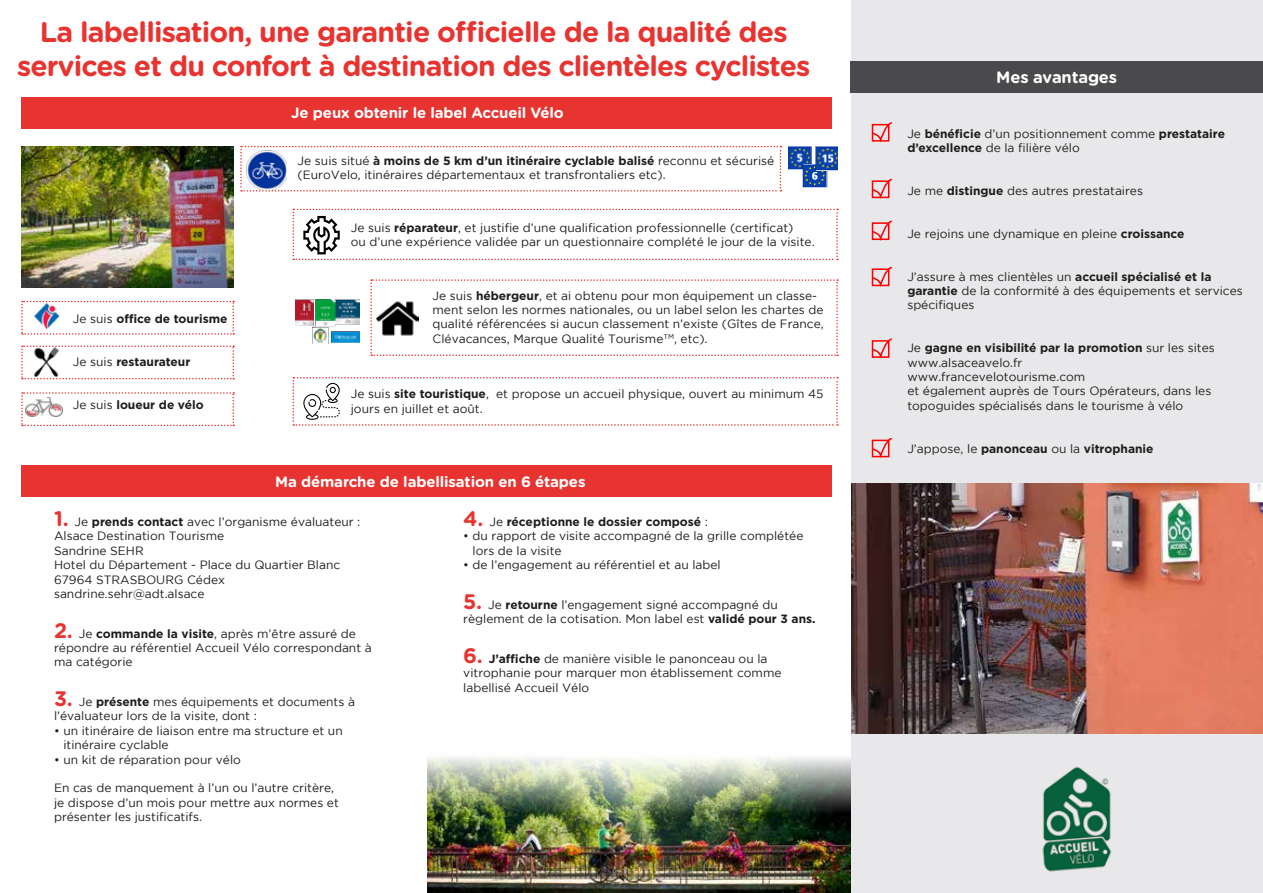
<style>
.page{position:relative;width:1263px;height:893px;background:#fff}
.page>*{position:absolute;margin:0;border:0;box-sizing:border-box;transform-origin:0 0}
.t1{font:700 28.35px/34px "Gotham Rounded";letter-spacing:-.03em;color:#e73431;text-align:center}
.t2{font:700 16.5px "Gotham Rounded";letter-spacing:-.01em;color:#fff}
.t3{font:700 15px "Gotham Rounded";letter-spacing:-.01em;color:#fff}
.t4{font:12px/14.4px "Gotham";color:#1d1d1b}
.t5{font:700 12px "Gotham";color:#1d1d1b}
.s1{font-weight:700}
.s2{font-weight:400}
.s3{font-family:"Gotham Rounded";font-weight:700;font-size:21px;color:#e73431}
.s4{font-family:"Gotham Rounded";font-size:21px;color:#e73431}
</style>
<div class="page">
<img style="left:21px;top:146px;width:213px;height:142px">
<div style="left:851px;top:0;width:412px;height:893px;background:#e8e8eb"></div>
<div style="left:850px;top:61px;width:413px;height:31px;background:#4a4a4d"></div>
<div style="left:21px;top:466px;width:810px;height:31px;background:#e73431"></div>
<div style="left:21px;top:98px;width:810px;height:31px;background:#e73431"></div>
<img style="left:1042px;top:766px;width:70px;height:106px">
<img style="left:428px;top:757px;width:422px;height:136px">
<svg style="left:872px;top:179px;width:20px;height:19px"></svg>
<svg style="left:872px;top:220px;width:20px;height:20px"></svg>
<svg style="left:872px;top:267px;width:20px;height:19px"></svg>
<svg style="left:872px;top:338px;width:20px;height:20px"></svg>
<svg style="left:872px;top:438px;width:20px;height:19px"></svg>
<svg style="left:292px;top:377px;width:546px;height:49px"></svg>
<svg style="left:370px;top:279px;width:468px;height:77px"></svg>
<svg style="left:292px;top:209px;width:546px;height:51px"></svg>
<svg style="left:240px;top:146px;width:541px;height:46px"></svg>
<img style="left:851px;top:484px;width:412px;height:249px">
<img style="left:789px;top:147px;width:22px;height:24px">
<img style="left:295px;top:299px;width:64px;height:44px">
<img style="left:24px;top:300px;width:45px;height:1px">
<svg style="left:21px;top:346px;width:213px;height:33px"></svg>
<img style="left:32px;top:348px;width:30px;height:29px">
<svg style="left:21px;top:392px;width:213px;height:34px"></svg>
<svg style="left:21px;top:301px;width:213px;height:34px"></svg>
<img style="left:803px;top:164px;width:25px;height:24px">
<img style="left:815px;top:146px;width:23px;height:25px">
<svg style="left:872px;top:122px;width:20px;height:20px"></svg>
<h1 class="t1" style="left:17px;top:13px;width:795px">La labellisation, une garantie officielle de la qualité des services et du confort à destination des clientèles cyclistes</h1>
<p class="t3" style="left:291px;top:102px;width:274px">Je peux obtenir le label Accueil Vélo</p>
<p class="t4" style="left:298px;top:153px;width:478px">Je suis situé <span class="s1">à moins de 5 km d’un itinéraire cyclable balisé</span> reconnu et sécurisé (EuroVelo, itinéraires départementaux et transfrontaliers etc).</p>
<p class="t5" style="left:73px;top:311px;width:156px"><span class="s2">Je suis</span> office de tourisme</p>
<p class="t5" style="left:73px;top:354px;width:119px"><span class="s2">Je suis</span> restaurateur</p>
<p class="t5" style="left:73px;top:397px;width:132px"><span class="s2">Je suis</span> loueur de vélo</p>
<p class="t4" style="left:351px;top:220px;width:465px">Je suis <span class="s1">réparateur</span>, et justifie d’une qualification professionnelle (certificat)<br>ou d’une expérience validée par un questionnaire complété le jour de la visite.</p>
<p class="t4" style="left:433px;top:288px;width:393px">Je suis <span class="s1">hébergeur</span>, et ai obtenu pour mon équipement un classe&shy;ment selon les normes nationales, ou un label selon les chartes de qualité référencées si aucun classement n’existe (Gîtes de France, Clévacances, Marque Qualité Tourisme<sup>TM</sup>, etc).</p>
<p class="t4" style="left:351px;top:387px;width:474px">Je suis <span class="s1">site touristique</span>, et propose un accueil physique, ouvert au minimum 45 jours en juillet et août.</p>
<p class="t3" style="left:275px;top:471px;width:312px">Ma démarche de labellisation en 6 étapes</p>
<p class="t4" style="left:54px;top:514px;width:308px"><span class="s3">1.</span> Je <span class="s1">prends contact</span> avec l’organisme évaluateur :<br>Alsace Destination Tourisme<br>Sandrine SEHR<br>Hotel du Département - Place du Quartier Blanc<br>67964 STRASBOURG Cédex sandrine.sehr@adt.alsace</p>
<p class="t4" style="left:54px;top:626px;width:319px"><span class="s3">2.</span> Je <span class="s1">commande la visite</span>, après m’être assuré de répondre au référentiel Accueil Vélo correspondant à ma catégorie</p>
<p class="t4" style="left:54px;top:694px;width:302px"><span class="s3">3.</span> Je <span class="s1">présente</span> mes équipements et documents à l’évaluateur lors de la visite, dont :</p>
<p class="t4" style="left:63px;top:723px;width:281px;text-indent:-9px">• un itinéraire de liaison entre ma structure et un itinéraire cyclable</p>
<p class="t4" style="left:54px;top:752px;width:188px">• un kit de réparation pour vélo</p>
<p class="t4" style="left:54px;top:781px;width:286px">En cas de manquement à l’un ou l’autre critère, je dispose d’un mois pour mettre aux normes et présenter les justificatifs.</p>
<p class="t5" style="left:463px;top:514px;width:246px"><span class="s4">4.</span> <span class="s2">Je</span> réceptionne le dossier composé <span class="s2">:</span></p>
<p class="t4" style="left:473px;top:529px;width:332px;text-indent:-9px">• du rapport de visite accompagné de la grille complétée lors de la visite</p>
<p class="t4" style="left:463px;top:558px;width:259px">• de l’engagement au référentiel et au label</p>
<p class="t4" style="left:463px;top:597px;width:354px"><span class="s3">5.</span> Je <span class="s1">retourne</span> l’engagement signé accompagné du règlement de la cotisation. Mon label est <span class="s1">validé pour 3 ans.</span></p>
<p class="t4" style="left:463px;top:651px;width:320px"><span class="s3">6.</span> <span class="s1">J’affiche</span> de manière visible le panonceau ou la vitrophanie pour marquer mon établissement comme labellisé Accueil Vélo</p>
<h2 class="t2" style="left:996px;top:65px;width:122px">Mes avantages</h2>
<p class="t4" style="left:907px;top:126px;width:319px">Je <span class="s1">bénéficie</span> d’un positionnement comme <span class="s1">prestataire d’excellence</span> de la filière vélo</p>
<p class="t4" style="left:907px;top:183px;width:237px">Je me <span class="s1">distingue</span> des autres prestataires</p>
<p class="t4" style="left:907px;top:226px;width:279px">Je rejoins une dynamique en pleine <span class="s1">croissance</span></p>
<p class="t4" style="left:907px;top:269px;width:337px">J’assure à mes clientèles un <span class="s1">accueil spécialisé et la garantie</span> de la conformité à des équipements et services spécifiques</p>
<p class="t4" style="left:907px;top:341px;width:309px">Je <span class="s1">gagne en visibilité par la promotion</span> sur les sites www.alsaceavelo.fr<br>www.francevelotourisme.com<br>et également auprès de Tours Opérateurs, dans les topoguides spécialisés dans le tourisme à vélo</p>
<p class="t5" style="left:907px;top:440px;width:248px"><span class="s2">J’appose, le</span> panonceau <span class="s2">ou la</span> vitrophanie</p>
</div>
